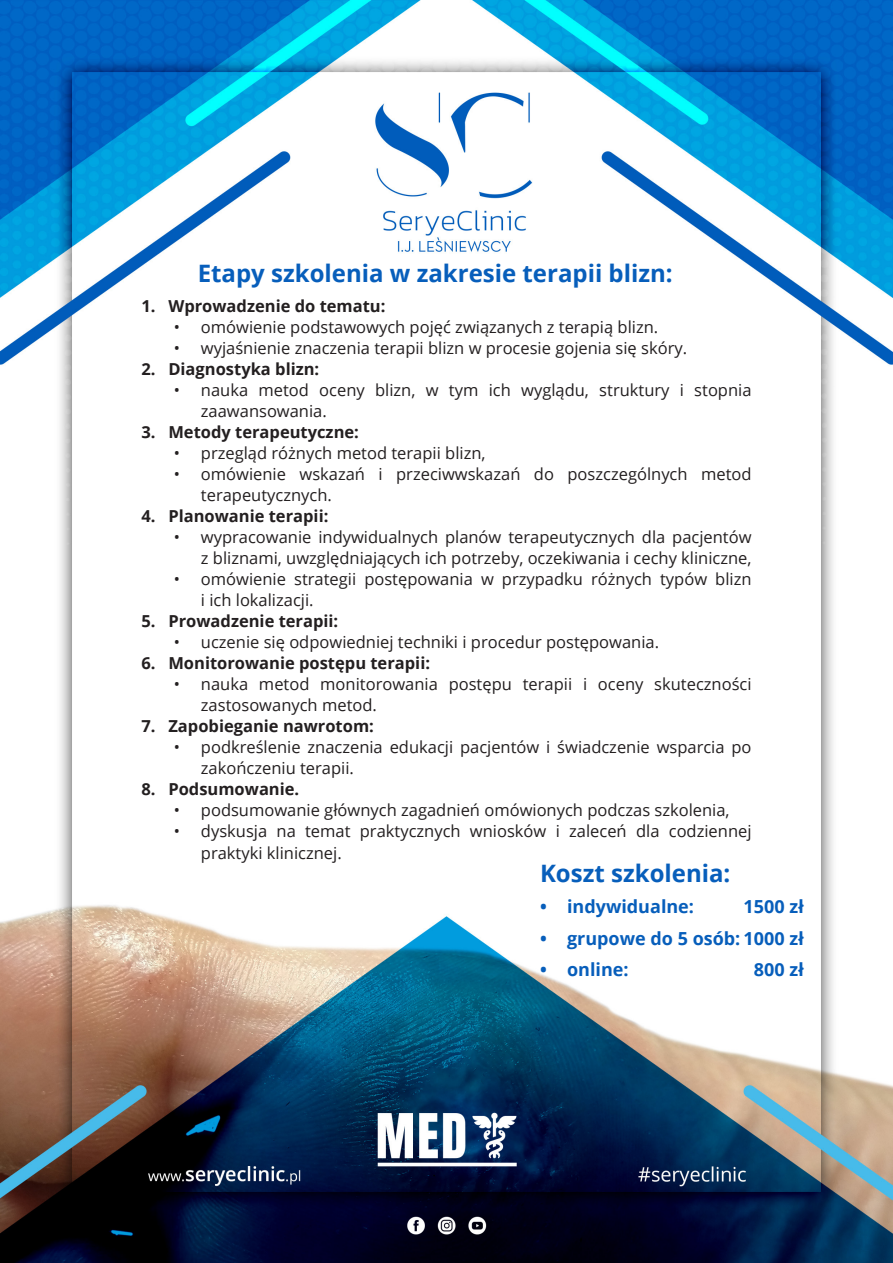
<style>
.page{position:relative;width:893px;height:1263px;background:#fff}
.page>*{position:absolute;margin:0;border:0;box-sizing:border-box;transform-origin:0 0}
.t1{font:700 24px "Open Sans";color:#075ebb}
.t2{font:700 18px "Open Sans";color:#075ebb}
.t3{font:16.5px/21px "Open Sans";color:#231f20}
.t4{font:700 16.5px "Open Sans";color:#231f20}
</style>
<div class="page">
<img style="left:0;top:0;width:893px;height:1263px">
<p class="t1" style="left:198px;top:256px;width:476px">Etapy szkolenia w zakresie terapii blizn:</p>
<p class="t4" style="left:141px;top:295px;width:246px">1. Wprowadzenie do tematu:</p>
<p class="t3" style="left:174px;top:316px;width:486px">• omówienie podstawowych pojęć związanych z terapią blizn.</p>
<p class="t3" style="left:174px;top:337px;width:515px">• wyjaśnienie znaczenia terapii blizn w procesie gojenia się skóry.</p>
<p class="t4" style="left:141px;top:358px;width:179px">2. Diagnostyka blizn:</p>
<p class="t3" style="left:201px;top:379px;width:552px;text-indent:-27px">• nauka metod oceny blizn, w tym ich wyglądu, struktury i stopnia zaawansowania.</p>
<p class="t4" style="left:141px;top:421px;width:219px">3. Metody terapeutyczne:</p>
<p class="t3" style="left:174px;top:442px;width:313px">• przegląd różnych metod terapii blizn,</p>
<p class="t3" style="left:201px;top:463px;width:552px;text-indent:-27px">• omówienie wskazań i przeciwwskazań do poszczególnych metod terapeutycznych.</p>
<p class="t4" style="left:141px;top:505px;width:189px">4. Planowanie terapii:</p>
<p class="t3" style="left:174px;top:526px;width:579px;text-align:right">• wypracowanie indywidualnych planów terapeutycznych dla pacjentów z bliznami, uwzględniających ich potrzeby, oczekiwania i cechy kliniczne,</p>
<p class="t3" style="left:201px;top:568px;width:552px;text-indent:-27px">• omówienie strategii postępowania w przypadku różnych typów blizn i ich lokalizacji.</p>
<p class="t4" style="left:141px;top:610px;width:198px">5. Prowadzenie terapii:</p>
<p class="t3" style="left:174px;top:631px;width:487px">• uczenie się odpowiedniej techniki i procedur postępowania.</p>
<p class="t4" style="left:141px;top:652px;width:290px">6. Monitorowanie postępu terapii:</p>
<p class="t3" style="left:201px;top:673px;width:552px;text-indent:-27px">• nauka metod monitorowania postępu terapii i oceny skuteczności zastosowanych metod.</p>
<p class="t4" style="left:141px;top:715px;width:234px">7. Zapobieganie nawrotom:</p>
<p class="t3" style="left:201px;top:736px;width:552px;text-indent:-27px">• podkreślenie znaczenia edukacji pacjentów i świadczenie wsparcia po zakończeniu terapii.</p>
<p class="t4" style="left:141px;top:778px;width:159px">8. Podsumowanie.</p>
<p class="t3" style="left:174px;top:799px;width:557px">• podsumowanie głównych zagadnień omówionych podczas szkolenia,</p>
<p class="t3" style="left:201px;top:820px;width:552px;text-indent:-27px">• dyskusja na temat praktycznych wniosków i zaleceń dla codziennej praktyki klinicznej.</p>
<p class="t1" style="left:540px;top:856px;width:192px">Koszt szkolenia:</p>
<p class="t2" style="left:540px;top:894px;width:156px">• indywidualne:</p>
<p class="t2" style="left:540px;top:925px;width:266px">• grupowe do 5 osób: 1000 zł</p>
<p class="t2" style="left:540px;top:957px;width:90px">• online:</p>
<p class="t2" style="left:744px;top:894px;width:62px">1500 zł</p>
<p class="t2" style="left:754px;top:957px;width:52px">800 zł</p>
</div>
